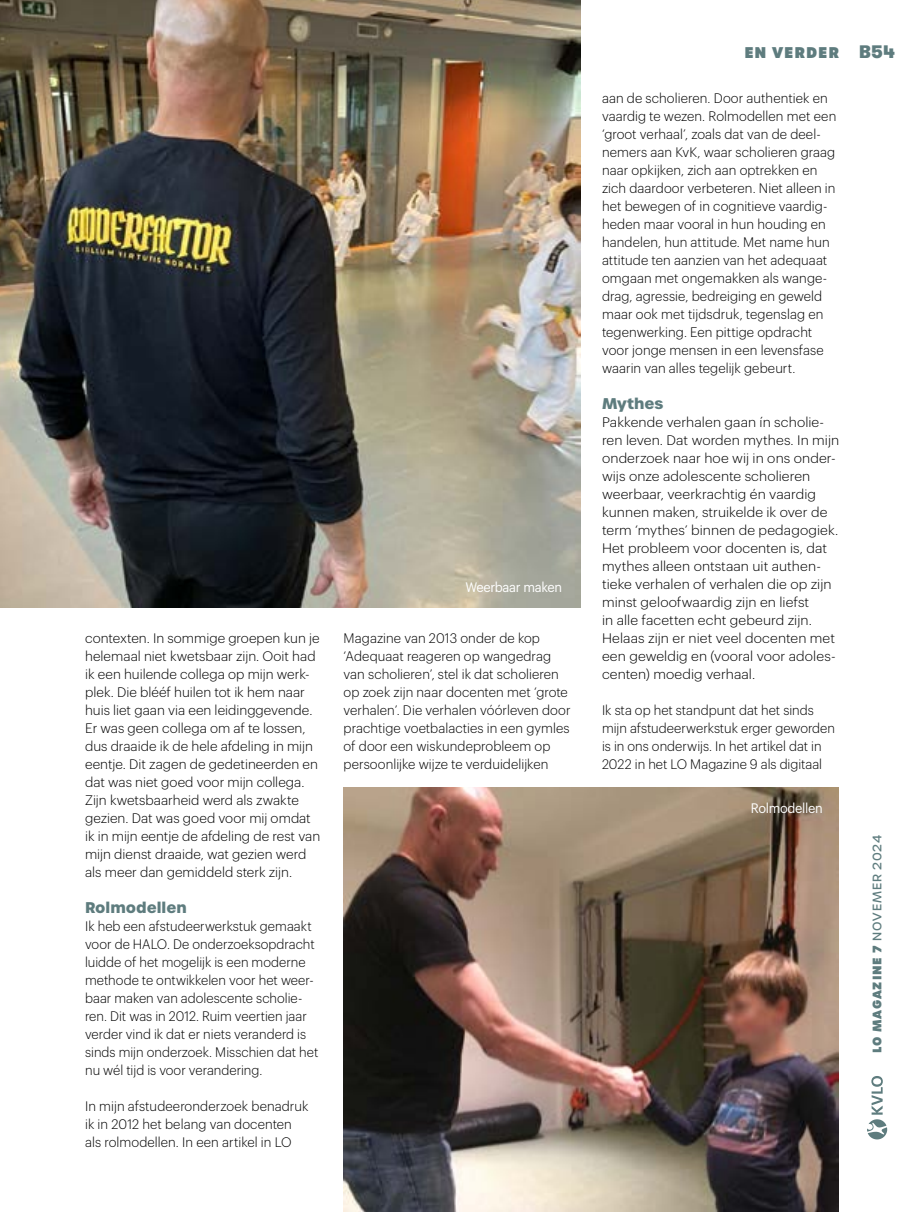
<style>
.page{position:relative;width:915px;height:1212px;background:#fff}
.page>*{position:absolute;margin:0;border:0;box-sizing:border-box;transform-origin:0 0}
.t1{font:900 18px "GT Walsheim Pro";color:#5e7c7e}
.t2{font:700 15px "Urbane";color:#5e7c7e}
.t3{font:800 15px "Urbane";letter-spacing:.07em;color:#5e7c7e}
.t4{font:300 13.5px/18px "Graphik";letter-spacing:.005em;color:#000}
.t5{font:300 13.5px/18px "Graphik";letter-spacing:.005em;color:#000;scale:.96 1}
.t6{font:13.5px "Graphik";letter-spacing:-.025em;color:#fff;scale:.95 1}
.t7{font:800 12px "Urbane";letter-spacing:.07em;color:#5e7c7e}
.s1{font-weight:500}
</style>
<div class="page">
<svg style="left:867px;top:1076px;width:19px;height:63px"></svg>
<img style="left:0;top:0;width:580px;height:607px">
<img style="left:343px;top:787px;width:495px;height:425px">
<p class="t4" style="left:85px;top:628px;width:236px">contexten. In sommige groepen kun je helemaal niet kwetsbaar zijn. Ooit had ik een huilende collega op mijn werk&shy;plek. Die blééf huilen tot ik hem naar huis liet gaan via een leidinggevende.<br>Er was geen collega om af te lossen, dus draaide ik de hele afdeling in mijn eentje. Dit zagen de gedetineerden en dat was niet goed voor mijn collega.<br>Zijn kwetsbaarheid werd als zwakte gezien. Dat was goed voor mij omdat ik in mijn eentje de afdeling de rest van mijn dienst draaide, wat gezien werd als meer dan gemiddeld sterk zijn.</p>
<p class="t2" style="left:85px;top:897px;width:103px">Rolmodellen</p>
<p class="t5" style="left:85px;top:916px;width:244px">Ik heb een afstudeerwerkstuk gemaakt voor de HALO. De onderzoeksopdracht luidde of het mogelijk is een moderne methode te ontwikkelen voor het weer&shy;baar maken van adolescente scholie&shy;ren. Dit was in 2012. Ruim veertien jaar verder vind ik dat er niets veranderd is sinds mijn onderzoek. Misschien dat het nu wél tijd is voor verandering.</p>
<p class="t4" style="left:85px;top:1096px;width:225px">In mijn afstudeeronderzoek benadruk ik in 2012 het belang van docenten als rolmodellen. In een artikel in LO</p>
<p class="t6" style="left:465px;top:577px;width:103px">Weerbaar maken</p>
<p class="t4" style="left:343px;top:628px;width:228px">Magazine van 2013 onder de kop ‘Adequaat reageren op wangedrag van scholieren’, stel ik dat scholieren op zoek zijn naar docenten met ‘grote verhalen’. Die verhalen vóórleven door prachtige voetbalacties in een gymles of door een wiskundeprobleem op persoonlijke wijze te verduidelijken</p>
<p class="t3" style="left:744px;top:42px;width:96px">EN VERDER</p>
<p class="t4" style="left:602px;top:88px;width:236px">aan de scholieren. Door authentiek en vaardig te wezen. Rolmodellen met een ‘groot verhaal’, zoals dat van de deel&shy;nemers aan KvK, waar scholieren graag naar opkijken, zich aan optrekken en zich daardoor verbeteren. Niet alleen in het bewegen of in cognitieve vaardig&shy;heden maar vooral in hun houding en handelen, hun attitude. Met name hun attitude ten aanzien van het adequaat omgaan met ongemakken als wange&shy;drag, agressie, bedreiging en geweld maar ook met tijdsdruk, tegenslag en tegenwerking. Een pittige opdracht voor jonge mensen in een levensfase waarin van alles tegelijk gebeurt.</p>
<p class="t2" style="left:602px;top:393px;width:63px">Mythes</p>
<p class="t4" style="left:602px;top:412px;width:238px">Pakkende verhalen gaan ín scholie&shy;ren leven. Dat worden mythes. In mijn onderzoek naar hoe wij in ons onder&shy;wijs onze adolescente scholieren weerbaar, veerkrachtig én vaardig kunnen maken, struikelde ik over de term ‘mythes’ binnen de pedagogiek.<br>Het probleem voor docenten is, dat mythes alleen ontstaan uit authen&shy;tieke verhalen of verhalen die op zijn minst geloofwaardig zijn en liefst<br>in alle facetten echt gebeurd zijn.<br>Helaas zijn er niet veel docenten met een geweldig en (vooral voor adoles&shy;centen) moedig verhaal.</p>
<p class="t5" style="left:602px;top:700px;width:244px">Ik sta op het standpunt dat het sinds mijn afstudeerwerkstuk erger geworden is in ons onderwijs. In het artikel dat in 2022 in het LO Magazine 9 als digitaal</p>
<p class="t6" style="left:750px;top:798px;width:77px">Rolmodellen</p>
<h1 class="t1" style="left:858px;top:40px;width:37px">B54</h1>
<p class="t7" style="left:868px;top:1053px;width:220px;rotate:-90deg">LO MAGAZINE 7 <span class="s1">NOVEMER 2024</span></p>
</div>
